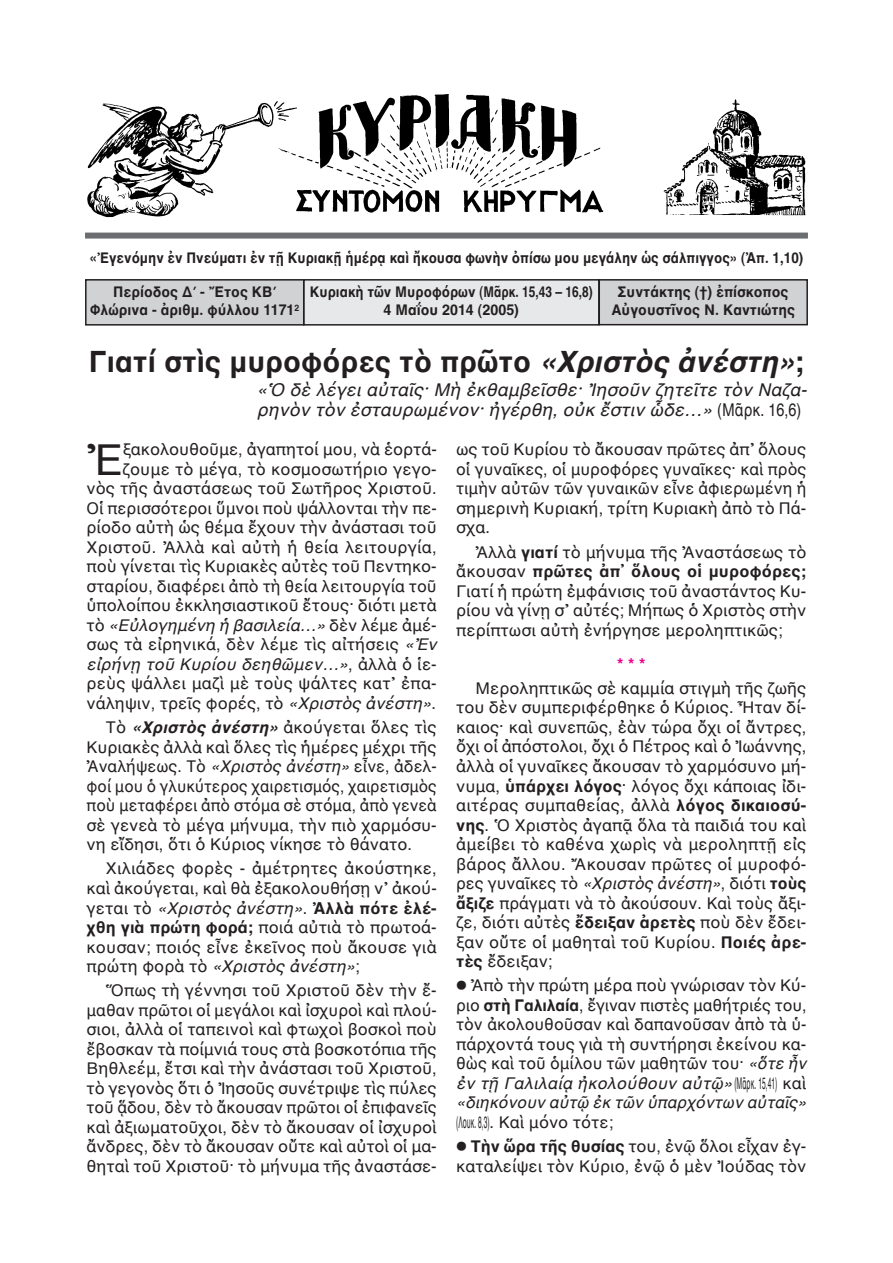
<style>
.page{position:relative;width:893px;height:1263px;background:#fff}
.page>*{position:absolute;margin:0;border:0;box-sizing:border-box;transform-origin:0 0}
.t1{font:43.5px "AL Helvetica";color:#231f20}
.t2{font:700 30px "AL Helvetica";color:#231f20}
.t3{font:italic 18px/19.5px "AL Helvetica";color:#231f20}
.t4{font:16.5px/19.5px "AL Helvetica";color:#231f20;text-align:justify}
.t5{font:16.5px/24.3px "AL Helvetica";color:#231f20;scale:.4 1}
.t6{font:700 16.5px "AL Helvetica";color:#ed028c}
.t7{font:700 15px/18px "AL Helvetica";color:#231f20;text-align:center;scale:.9 1}
.t8{font:700 15px/18px "AL Helvetica";color:#231f20;text-align:center;scale:.95 1}
.s1{font-style:italic}
.s2{font-style:normal}
.s3{font-weight:700;font-style:italic}
.s4{font-weight:700}
</style>
<div class="page">
<div style="left:304px;top:280px;width:295px;height:45px;background:#e7e8e9"></div>
<div style="left:303px;top:279px;width:297px;height:47px;border:2px solid #231f20"></div>
<div style="left:86px;top:280px;width:218px;height:45px;background:#d1d2d4"></div>
<div style="left:85px;top:279px;width:219px;height:47px;border:2px solid #231f20"></div>
<div style="left:599px;top:280px;width:208px;height:45px;background:#d1d2d4"></div>
<div style="left:598px;top:279px;width:210px;height:46px;border:2px solid #231f20"></div>
<div style="left:85px;top:233px;width:723px;height:6px;background:#6c6d70"></div>
<img style="left:87px;top:94px;width:719px;height:124px">
<p class="t7" style="left:90px;top:249px;width:794px">«Ἐγενόμην ἐν Πνεύματι ἐν τῇ Κυριακῇ ἡμέρᾳ καὶ ἤκουσα φωνὴν ὀπίσω μου μεγάλην ὡς σάλπιγγος» (Ἀπ. 1,10)</p>
<p class="t8" style="left:90px;top:283px;width:222px">Περίοδος Δ΄ - Ἔτος ΚΒ΄<br>Φλώρινα - ἀριθμ. φύλλου 1171<sup>2</sup></p>
<p class="t8" style="left:611px;top:283px;width:195px">Συντάκτης (†) ἐπίσκοπος<br>Αὐγουστῖνος Ν. Καντιώτης</p>
<h2 class="t2" style="left:89px;top:343px;width:717px">Γιατί στὶς μυροφόρες τὸ πρῶτο <span class="s1">«Χριστὸς ἀνέστη»</span>;</h2>
<p class="t3" style="left:257px;top:380px;width:551px">«Ὁ δὲ λέγει αὐταῖς· Μὴ ἐκθαμβεῖσθε· Ἰησοῦν ζητεῖτε τὸν Ναζα&shy;ρηνὸν τὸν ἐσταυρωμένον· ἠγέρθη, οὐκ ἔστιν ὧδε…» <span class="s2">(Μᾶρκ. 16,6)</span></p>
<p class="t7" style="left:310px;top:283px;width:316px">Κυριακὴ τῶν Μυροφόρων (Μᾶρκ. 15,43 – 16,8)<br>4 Μαΐου 2014 (2005)</p>
<p class="t4" style="left:87px;top:439px;width:352px;text-align:right">ξακολουθοῦμε, ἀγαπητοί μου, νὰ ἑορτά&shy;ζουμε τὸ μέγα, τὸ κοσμοσωτήριο γεγο-<br>νὸς τῆς ἀναστάσεως τοῦ Σωτῆρος Χριστοῦ.<br>Οἱ περισσότεροι ὕμνοι ποὺ ψάλλονται τὴν πε&shy;ρίοδο αὐτὴ ὡς θέμα ἔχουν τὴν ἀνάστασι τοῦ Χριστοῦ. Ἀλλὰ καὶ αὐτὴ ἡ θεία λειτουργία, ποὺ γίνεται τὶς Κυριακὲς αὐτὲς τοῦ Πεντηκο&shy;σταρίου, διαφέρει ἀπὸ τὴ θεία λειτουργία τοῦ ὑπολοίπου ἐκκλησιαστικοῦ ἔτους· διότι μετὰ τὸ <span class="s1">«Εὐλογημένη ἡ βασιλεία…»</span> δὲν λέμε ἀμέ&shy;σως τὰ εἰρηνικά, δὲν λέμε τὶς αἰτήσεις <span class="s1">«Ἐν εἰρήνῃ τοῦ Κυρίου δεηθῶμεν…»</span>, ἀλλὰ ὁ ἱε&shy;ρεὺς ψάλλει μαζὶ μὲ τοὺς ψάλτες κατ᾽ ἐπα&shy;νάληψιν, τρεῖς φορές, τὸ <span class="s1">«Χριστὸς ἀνέστη»</span>.</p>
<p class="t4" style="left:87px;top:717px;width:352px;text-indent:19px">Τὸ <span class="s3">«Χριστὸς ἀνέστη»</span> ἀκούγεται ὅλες τὶς Κυριακὲς ἀλλὰ καὶ ὅλες τὶς ἡμέρες μέχρι τῆς Ἀναλήψεως. Τὸ <span class="s1">«Χριστὸς ἀνέστη»</span> εἶνε, ἀδελ&shy;φοί μου ὁ γλυκύτερος χαιρετισμός, χαιρετισμὸς ποὺ μεταφέρει ἀπὸ στόμα σὲ στόμα, ἀπὸ γενεὰ σὲ γενεὰ τὸ μέγα μήνυμα, τὴν πιὸ χαρμόσυ&shy;νη εἴδησι, ὅτι ὁ Κύριος νίκησε τὸ θάνατο.</p>
<p class="t4" style="left:87px;top:859px;width:352px;text-indent:19px">Χιλιάδες φορὲς - ἀμέτρητες ἀκούστηκε, καὶ ἀκούγεται, καὶ θὰ ἐξακολουθήσῃ ν᾿ ἀκού&shy;γεται τὸ <span class="s1">«Χριστὸς ἀνέστη»</span>. <span class="s4">Ἀλλὰ πότε ἐλέ&shy;χθη γιὰ πρώτη φορά;</span> ποιά αὐτιὰ τὸ πρωτοά&shy;κουσαν; ποιός εἶνε ἐκεῖνος ποὺ ἄκουσε γιὰ πρώτη φορὰ τὸ <span class="s1">«Χριστὸς ἀνέστη»</span>;</p>
<p class="t4" style="left:87px;top:980px;width:352px;text-indent:19px">Ὅπως τὴ γέννησι τοῦ Χριστοῦ δὲν τὴν ἔ&shy;μαθαν πρῶτοι οἱ μεγάλοι καὶ ἰσχυροὶ καὶ πλού&shy;σιοι, ἀλλὰ οἱ ταπεινοὶ καὶ φτωχοὶ βοσκοὶ ποὺ ἔβοσκαν τὰ ποίμνιά τους στὰ βοσκοτόπια τῆς Βηθλεέμ, ἔτσι καὶ τὴν ἀνάστασι τοῦ Χριστοῦ, τὸ γεγονὸς ὅτι ὁ Ἰησοῦς συνέτριψε τὶς πύλες τοῦ ᾅδου, δὲν τὸ ἄκουσαν πρῶτοι οἱ ἐπιφανεῖς καὶ ἀξιωματοῦχοι, δὲν τὸ ἄκουσαν οἱ ἰσχυροὶ ἄνδρες, δὲν τὸ ἄκουσαν οὔτε καὶ αὐτοὶ οἱ μα&shy;θηταὶ τοῦ Χριστοῦ· τὸ μήνυμα τῆς ἀναστάσε-</p>
<h1 class="t1" style="left:87px;top:433px;width:38px">Ἐ</h1>
<p class="t4" style="left:456px;top:439px;width:352px">ως τοῦ Κυρίου τὸ ἄκουσαν πρῶτες ἀπ᾿ ὅλους οἱ γυναῖκες, οἱ μυροφόρες γυναῖκες· καὶ πρὸς τιμὴν αὐτῶν τῶν γυναικῶν εἶνε ἀφιερωμένη ἡ σημερινὴ Κυριακή, τρίτη Κυριακὴ ἀπὸ τὸ Πά&shy;σχα.</p>
<p class="t4" style="left:456px;top:542px;width:352px;text-indent:19px">Ἀλλὰ <span class="s4">γιατί</span> τὸ μήνυμα τῆς Ἀναστάσεως τὸ ἄκουσαν <span class="s4">πρῶτες ἀπ᾿ ὅλους οἱ μυροφόρες; </span>Γιατί ἡ πρώτη ἐμφάνισις τοῦ ἀναστάντος Κυ&shy;ρίου νὰ γίνῃ σ᾿ αὐτές; Μήπως ὁ Χριστὸς στὴν περίπτωσι αὐτὴ ἐνήργησε μεροληπτικῶς;</p>
<p class="t6" style="left:617px;top:654px;width:30px">***</p>
<p class="t4" style="left:456px;top:678px;width:352px;text-indent:19px">Μεροληπτικῶς σὲ καμμία στιγμὴ τῆς ζωῆς του δὲν συμπεριφέρθηκε ὁ Κύριος. Ἦταν δί&shy;καιος· καὶ συνεπῶς, ἐὰν τώρα ὄχι οἱ ἄντρες, ὄχι οἱ ἀπόστολοι, ὄχι ὁ Πέτρος καὶ ὁ Ἰωάννης, ἀλλὰ οἱ γυναῖκες ἄκουσαν τὸ χαρμόσυνο μή&shy;νυμα, <span class="s4">ὑπάρχει λόγος</span>· λόγος ὄχι κάποιας ἰδι&shy;αιτέρας συμπαθείας, ἀλλὰ <span class="s4">λόγος δικαιοσύ&shy;νης</span>. Ὁ Χριστὸς ἀγαπᾷ ὅλα τὰ παιδιά του καὶ ἀμείβει τὸ καθένα χωρὶς νὰ μεροληπτῇ εἰς βάρος ἄλλου. Ἄκουσαν πρῶτες οἱ μυροφό&shy;ρες γυναῖκες τὸ <span class="s1">«Χριστὸς ἀνέστη»</span>, διότι <span class="s4">τοὺς ἄξιζε</span> πράγματι νὰ τὸ ἀκούσουν. Καὶ τοὺς ἄξι&shy;ζε, διότι αὐτὲς <span class="s4">ἔδειξαν ἀρετὲς</span> ποὺ δὲν ἔδει&shy;ξαν οὔτε οἱ μαθηταὶ τοῦ Κυρίου. <span class="s4">Ποιές ἀρε&shy;τὲς</span> ἔδειξαν;</p>
<p class="t4" style="left:456px;top:976px;width:352px">⃝ Ἀπὸ τὴν πρώτη μέρα ποὺ γνώρισαν τὸν Κύ&shy;ριο <span class="s4">στὴ Γαλιλαία</span>, ἔγιναν πιστὲς μαθήτριές του, τὸν ἀκολουθοῦσαν καὶ δαπανοῦσαν ἀπὸ τὰ ὑ&shy;πάρχοντά τους γιὰ τὴ συντήρησι ἐκείνου κα&shy;θὼς καὶ τοῦ ὁμίλου τῶν μαθητῶν του· <span class="s1">«ὅτε ἦν ἐν τῇ Γαλιλαίᾳ ἠκολούθουν αὐτῷ»</span>(Μᾶρκ. 15,41) καὶ <span class="s1">«διηκόνουν αὐτῷ ἐκ τῶν ὑπαρχόντων αὐταῖς»</span></p>
<p class="t5" style="left:456px;top:1110px;width:877px">(Λουκ. 8,3). Καὶ μόνο τότε;<br>⃝ <span class="s4">Τὴν ὥρα τῆς θυσίας</span> του, ἐνῷ ὅλοι εἶχαν ἐγ-</p>
<p class="t4" style="left:456px;top:1156px;width:352px">καταλείψει τὸν Κύριο, ἐνῷ ὁ μὲν Ἰούδας τὸν</p>
</div>
